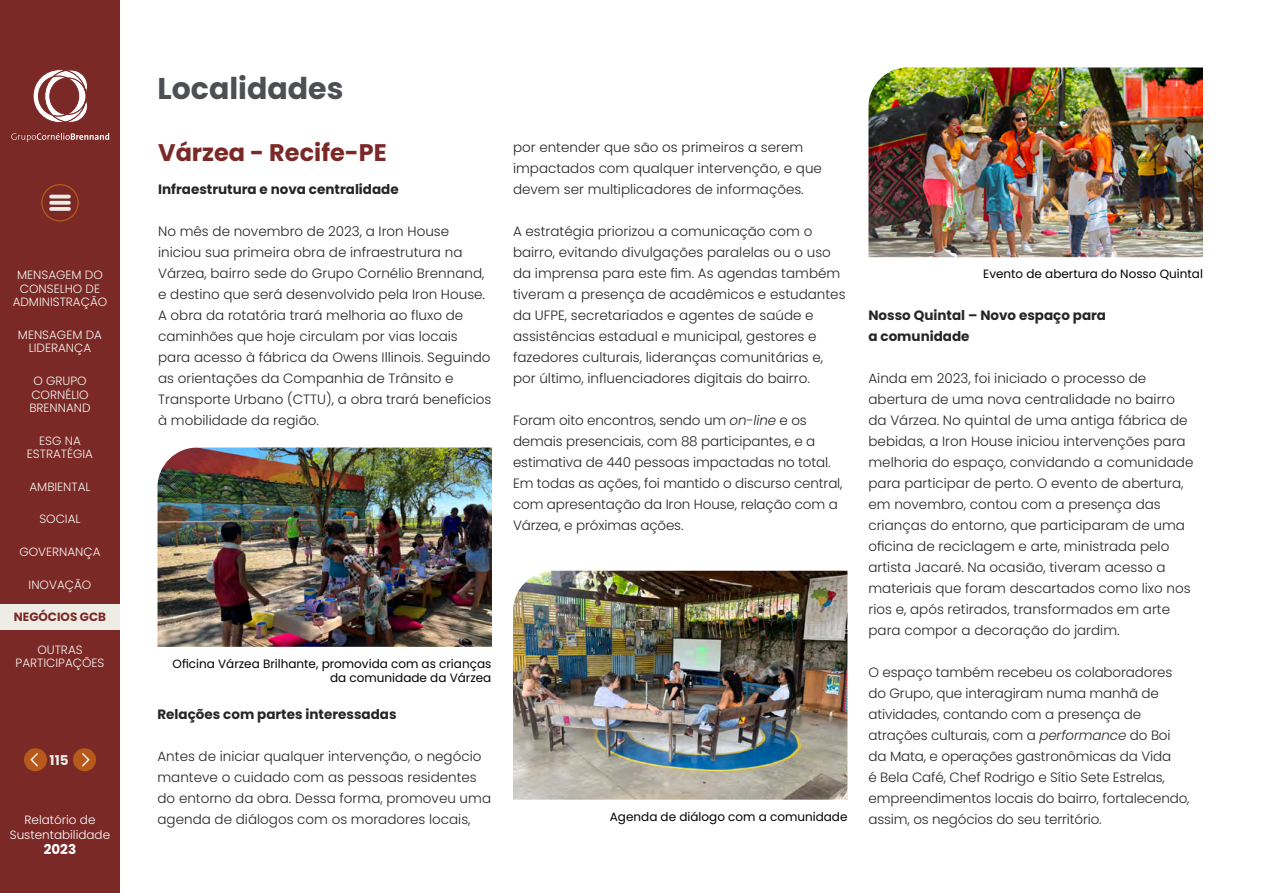
<style>
.page{position:relative;width:1263px;height:893px;background:#fff}
.page>*{position:absolute;margin:0;border:0;box-sizing:border-box;transform-origin:0 0}
.t1{font:700 30px "Poppins";color:#4d4f53}
.t2{font:700 24px "Poppins";color:#7b2927}
.t3{font:300 13.5px/21px "Poppins";color:#262626}
.t4{font:700 13.5px/21px "Poppins";color:#262626}
.t5{font:700 13.5px "Poppins";color:#fff}
.t6{font:700 13.5px "Poppins";color:#edece5}
.t7{font:300 12px/13.5px "Poppins";color:#f4f4ef;text-align:center}
.t8{font:12px/14.4px "Poppins";color:#000;text-align:right}
.t9{font:300 12px/15px "Poppins";color:#fff;text-align:center}
.t10{font:700 12px "Poppins";color:#7b2927}
.s1{font-style:italic}
</style>
<div class="page">
<img style="left:513px;top:571px;width:334px;height:229px">
<img style="left:158px;top:448px;width:334px;height:199px">
<img style="left:868px;top:68px;width:335px;height:189px">
<div style="left:0;top:0;width:120px;height:893px;background:#7b2927"></div>
<div style="left:0;top:604px;width:120px;height:26px;background:#edece5"></div>
<div style="left:41px;top:184px;width:38px;height:37px;border:1px solid #b7591b;border-radius:50%"></div>
<hr style="left:51px;top:195px;width:18px;height:3px;background:#edece5">
<svg style="left:51px;top:201px;width:18px;height:4px"></svg>
<svg style="left:51px;top:207px;width:18px;height:4px"></svg>
<div style="left:73px;top:748px;width:23px;height:23px;background:#b7591b;border-radius:50%"></div>
<svg style="left:82px;top:753px;width:8px;height:14px"></svg>
<div style="left:24px;top:748px;width:23px;height:23px;background:#b7591b;border-radius:50%"></div>
<svg style="left:30px;top:753px;width:8px;height:14px"></svg>
<svg style="left:11px;top:133px;width:98px;height:9px"></svg>
<svg style="left:33px;top:69px;width:55px;height:54px"></svg>
<p class="t7" style="left:13px;top:268px;width:96px">MENSAGEM DO<br>CONSELHO DE<br>ADMINISTRAÇÃO</p>
<p class="t7" style="left:18px;top:328px;width:86px">MENSAGEM DA<br>LIDERANÇA</p>
<p class="t7" style="left:29px;top:374px;width:63px">O GRUPO<br>CORNÉLIO<br>BRENNAND</p>
<p class="t7" style="left:27px;top:434px;width:68px">ESG NA<br>ESTRATÉGIA</p>
<p class="t7" style="left:29px;top:480px;width:63px">AMBIENTAL</p>
<p class="t7" style="left:39px;top:513px;width:43px">SOCIAL</p>
<p class="t7" style="left:19px;top:545px;width:83px">GOVERNANÇA</p>
<p class="t7" style="left:29px;top:578px;width:64px">INOVAÇÃO</p>
<p class="t10" style="left:14px;top:610px;width:94px">NEGÓCIOS GCB</p>
<p class="t7" style="left:16px;top:643px;width:90px">OUTRAS<br>PARTICIPAÇÕES</p>
<p class="t6" style="left:50px;top:752px;width:20px">115</p>
<p class="t9" style="left:10px;top:812px;width:102px">Relatório de<br>Sustentabilidade</p>
<p class="t5" style="left:44px;top:841px;width:34px">2023</p>
<h1 class="t1" style="left:158px;top:71px;width:187px">Localidades</h1>
<h2 class="t2" style="left:158px;top:139px;width:230px">Várzea - Recife-PE</h2>
<p class="t4" style="left:158px;top:178px;width:242px">Infraestrutura e nova centralidade</p>
<p class="t3" style="left:158px;top:220px;width:335px">No mês de novembro de 2023, a Iron House iniciou sua primeira obra de infraestrutura na Várzea, bairro sede do Grupo Cornélio Brennand, e destino que será desenvolvido pela Iron House.<br>A obra da rotatória trará melhoria ao fluxo de caminhões que hoje circulam por vias locais para acesso à fábrica da Owens Illinois. Seguindo as orientações da Companhia de Trânsito e Transporte Urbano (CTTU), a obra trará benefícios à mobilidade da região.</p>
<p class="t8" style="left:173px;top:657px;width:320px">Oficina Várzea Brilhante, promovida com as crianças da comunidade da Várzea</p>
<p class="t4" style="left:158px;top:703px;width:241px">Relações com partes interessadas</p>
<p class="t3" style="left:158px;top:745px;width:335px">Antes de iniciar qualquer intervenção, o negócio manteve o cuidado com as pessoas residentes do entorno da obra. Dessa forma, promoveu uma agenda de diálogos com os moradores locais,</p>
<p class="t3" style="left:513px;top:136px;width:310px">por entender que são os primeiros a serem impactados com qualquer intervenção, e que devem ser multiplicadores de informações.</p>
<p class="t3" style="left:513px;top:220px;width:334px">A estratégia priorizou a comunicação com o bairro, evitando divulgações paralelas ou o uso da imprensa para este fim. As agendas também tiveram a presença de acadêmicos e estudantes da UFPE, secretariados e agentes de saúde e assistências estadual e municipal, gestores e fazedores culturais, lideranças comunitárias e, por último, influenciadores digitais do bairro.</p>
<p class="t3" style="left:513px;top:409px;width:331px">Foram oito encontros, sendo um <span class="s1">on-line</span> e os demais presenciais, com 88 participantes, e a estimativa de 440 pessoas impactadas no total.<br>Em todas as ações, foi mantido o discurso central, com apresentação da Iron House, relação com a Várzea, e próximas ações.</p>
<p class="t8" style="left:610px;top:809px;width:239px">Agenda de diálogo com a comunidade</p>
<p class="t8" style="left:983px;top:267px;width:221px">Evento de abertura do Nosso Quintal</p>
<p class="t4" style="left:868px;top:304px;width:239px">Nosso Quintal – Novo espaço para a comunidade</p>
<p class="t3" style="left:868px;top:367px;width:326px">Ainda em 2023, foi iniciado o processo de abertura de uma nova centralidade no bairro da Várzea. No quintal de uma antiga fábrica de bebidas, a Iron House iniciou intervenções para melhoria do espaço, convidando a comunidade para participar de perto. O evento de abertura, em novembro, contou com a presença das crianças do entorno, que participaram de uma oficina de reciclagem e arte, ministrada pelo artista Jacaré. Na ocasião, tiveram acesso a materiais que foram descartados como lixo nos rios e, após retirados, transformados em arte para compor a decoração do jardim.</p>
<p class="t3" style="left:868px;top:662px;width:323px">O espaço também recebeu os colaboradores do Grupo, que interagiram numa manhã de atividades, contando com a presença de atrações culturais, com a <span class="s1">performance</span> do Boi da Mata, e operações gastronômicas da Vida<br>é Bela Café, Chef Rodrigo e Sítio Sete Estrelas, empreendimentos locais do bairro, fortalecendo, assim, os negócios do seu território.</p>
</div>
